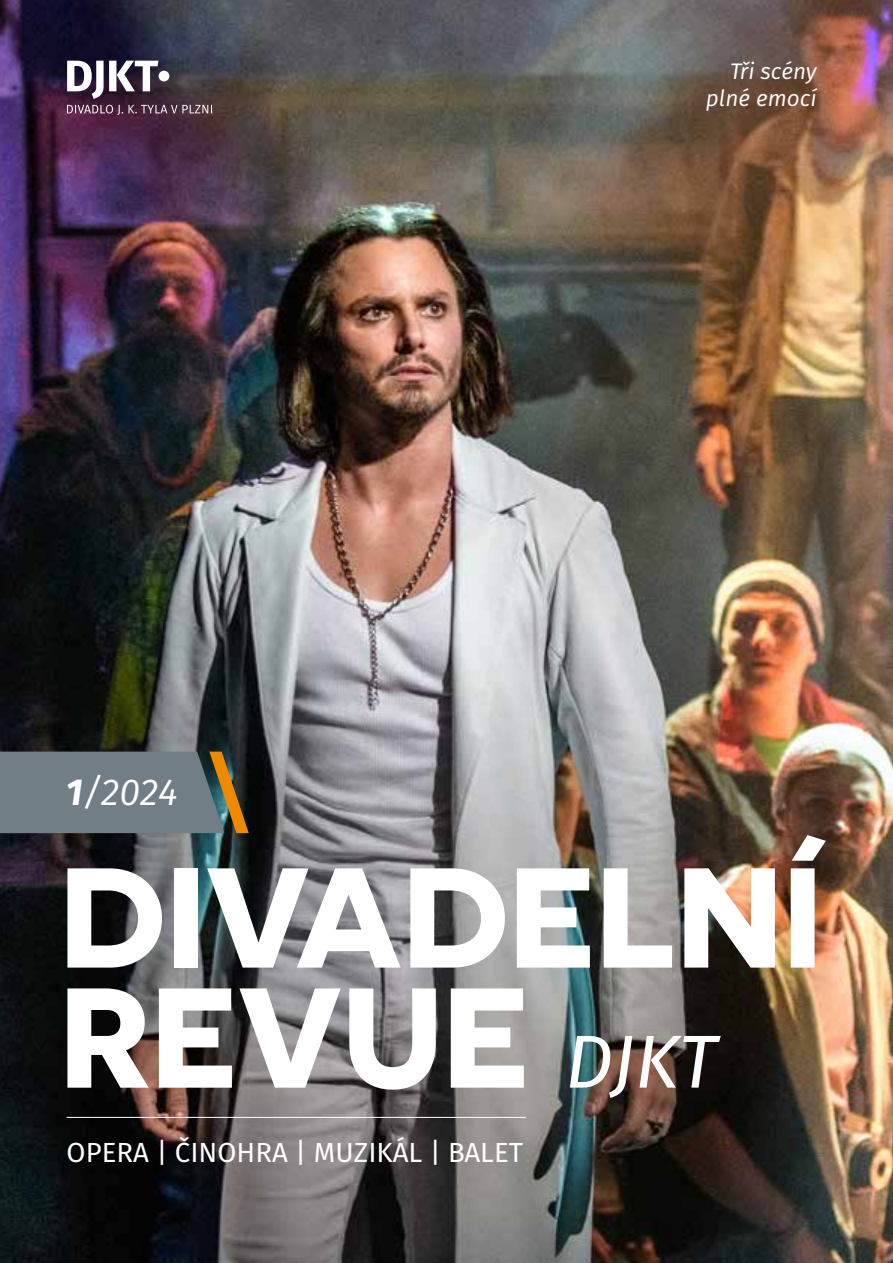
<style>
.page{position:relative;width:893px;height:1263px;background:#fff}
.page>*{position:absolute;margin:0;border:0;box-sizing:border-box;transform-origin:0 0}
.t1{font:700 141.75px/120px "Novecentosanswide";color:#fff}
.t2{font:italic 37.5px "Fira Sans";color:#fff}
.t3{font:27.6px "Fira Sans";color:#fff}
.t4{font:italic 22.5px/27px "Fira Sans";color:#fff;text-align:right}
.s1{font-weight:700}
.s2{font-family:"Fira Sans";font-weight:400;font-style:italic;font-size:75px}
</style>
<div class="page">
<img style="left:0;top:0;width:893px;height:1263px">
<svg style="left:67px;top:61px;width:91px;height:38px"></svg>
<div style="left:159px;top:71px;width:10px;height:10px;background:#fff;border-radius:50%"></div>
<svg style="left:67px;top:105px;width:145px;height:10px"></svg>
<hr style="left:67px;top:1117px;width:459px;height:1px;background:#fff">
<svg style="left:0;top:752px;width:249px;height:81px"></svg>
<h2 class="t2" style="left:66px;top:766px;width:113px"><span class="s1">1</span>/2024</h2>
<p class="t4" style="left:706px;top:58px;width:112px">Tři scény plné emocí</p>
<h1 class="t1" style="left:60px;top:854px;width:764px">DIVADELNÍ<br>REVUE <span class="s2">DJKT</span></h1>
<p class="t3" style="left:67px;top:1133px;width:458px">OPERA | ČINOHRA | MUZIKÁL | BALET</p>
</div>
